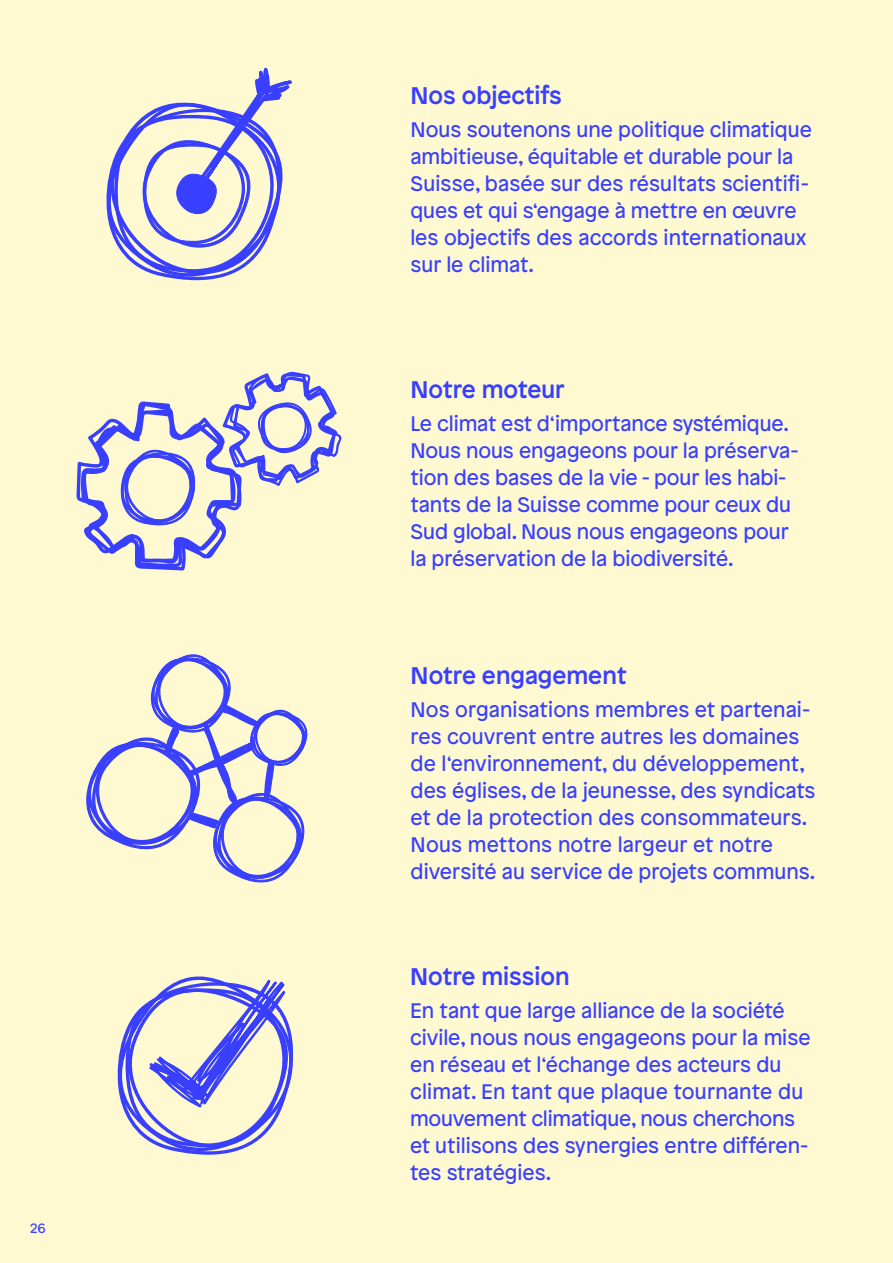
<style>
.page{position:relative;width:893px;height:1263px;background:#fef9d0}
.page>*{position:absolute;margin:0;border:0;box-sizing:border-box;transform-origin:0 0}
.t1{font:500 24px "Patron";color:#383fff}
.t2{font:21px/27px "Patron";color:#383fff}
.t3{font:13.5px "Patron";color:#383fff}
</style>
<div class="page">
<svg style="left:86px;top:654px;width:222px;height:229px"></svg>
<svg style="left:77px;top:67px;width:265px;height:503px"></svg>
<svg style="left:117px;top:976px;width:176px;height:179px"></svg>
<p class="t3" style="left:30px;top:1218px;width:17px">26</p>
<p class="t1" style="left:410px;top:77px;width:153px">Nos objectifs</p>
<p class="t2" style="left:410px;top:115px;width:403px">Nous soutenons une politique climatique ambitieuse, équitable et durable pour la Suisse, basée sur des résultats scientifi&shy;ques et qui s‘engage à mettre en œuvre les objectifs des accords internationaux sur le climat.</p>
<p class="t1" style="left:410px;top:371px;width:156px">Notre moteur</p>
<p class="t2" style="left:410px;top:409px;width:390px">Le climat est d‘importance systémique.<br>Nous nous engageons pour la préserva&shy;tion des bases de la vie - pour les habi&shy;tants de la Suisse comme pour ceux du Sud global. Nous nous engageons pour la préservation de la biodiversité.</p>
<p class="t1" style="left:411px;top:657px;width:218px">Notre engagement</p>
<p class="t2" style="left:411px;top:695px;width:406px">Nos organisations membres et partenai&shy;res couvrent entre autres les domaines de l‘environnement, du développement, des églises, de la jeunesse, des syndicats et de la protection des consommateurs.<br>Nous mettons notre largeur et notre diversité au service de projets communs.</p>
<p class="t1" style="left:410px;top:958px;width:161px">Notre mission</p>
<p class="t2" style="left:410px;top:996px;width:402px">En tant que large alliance de la société civile, nous nous engageons pour la mise en réseau et l‘échange des acteurs du climat. En tant que plaque tournante du mouvement climatique, nous cherchons et utilisons des synergies entre différen&shy;tes stratégies.</p>
</div>
